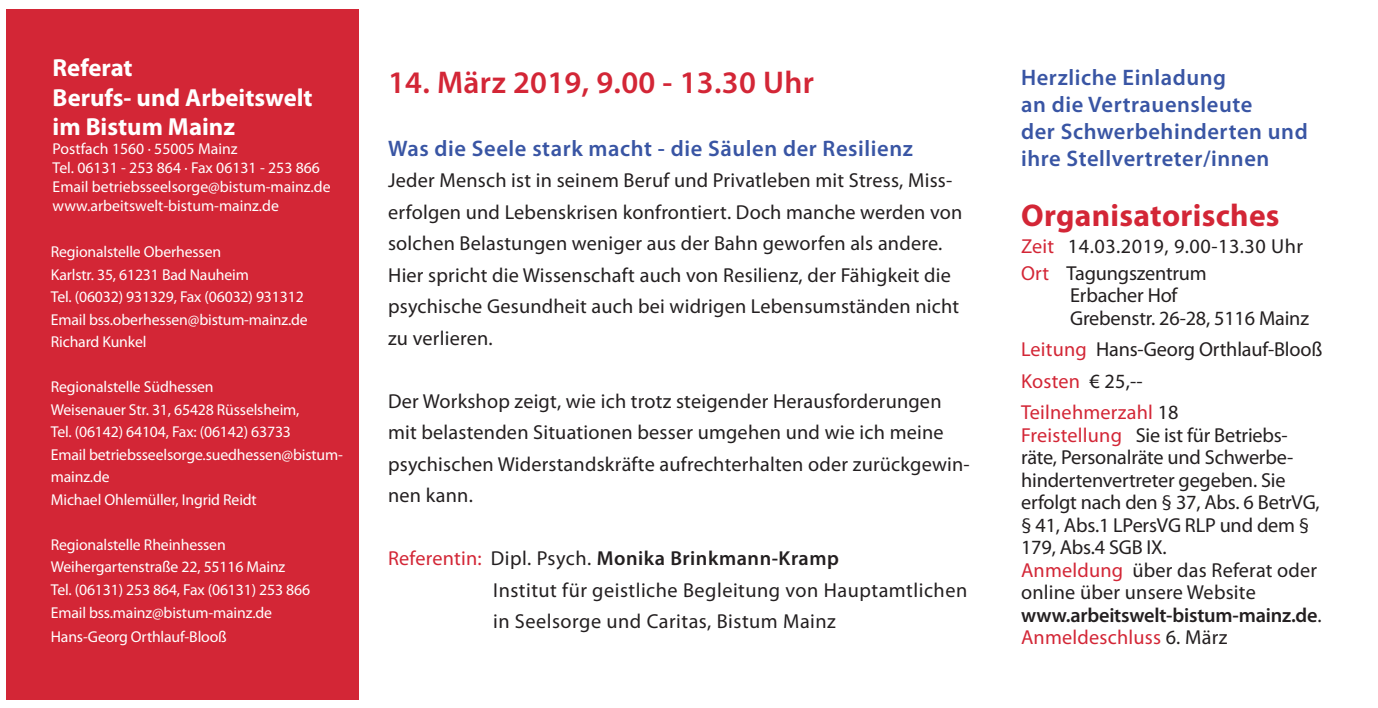
<style>
.page{position:relative;width:1378px;height:708px;background:#fff}
.page>*{position:absolute;margin:0;border:0;box-sizing:border-box;transform-origin:0 0}
.t1{font:600 31.5px "Myriad Pro";letter-spacing:.01em;color:#d32636}
.t2{font:700 31.5px "Myriad Pro";letter-spacing:.01em;color:#d32636}
.t3{font:700 24.75px/29.7px "Myriad Pro";color:#fff}
.t4{font:600 22.5px/27px "Myriad Pro";letter-spacing:.025em;color:#3955a4}
.t5{font:20.25px/31.5px "Myriad Pro";letter-spacing:.01em;color:#231f20}
.t6{font:20.25px/22.5px "Myriad Pro";letter-spacing:-.01em;color:#231f20}
.t7{font:600 20.25px "Myriad Pro";letter-spacing:.025em;color:#231f20}
.t8{font:20.25px "Myriad Pro";letter-spacing:.01em;color:#d32636}
.t9{font:15.75px/22.5px "Myriad Pro";letter-spacing:-.01em;color:#fff}
.s1{font-weight:400;color:#d32636}
.s2{font-weight:400}
.s3{color:#d32636}
.s4{color:#231f20}
.s5{font-weight:600}
</style>
<div class="page">
<div style="left:6px;top:9px;width:352px;height:690px;background:#d32636"></div>
<p class="t3" style="left:53px;top:52px;width:261px">Referat<br>Berufs- und Arbeitswelt im Bistum Mainz</p>
<p class="t9" style="left:53px;top:139px;width:269px;line-height:18.9px">Postfach 1560 · 55005 Mainz<br>Tel. 06131 - 253 864 · Fax 06131 - 253 866</p>
<p class="t9" style="left:53px;top:175px;width:279px">Email betriebsseelsorge@bistum-mainz.de</p>
<p class="t9" style="left:53px;top:194px;width:228px">www.arbeitswelt-bistum-mainz.de</p>
<p class="t9" style="left:51px;top:241px;width:172px">Regionalstelle Oberhessen</p>
<p class="t9" style="left:51px;top:263px;width:200px">Karlstr. 35, 61231 Bad Nauheim</p>
<p class="t9" style="left:51px;top:286px;width:254px">Tel. (06032) 931329, Fax (06032) 931312</p>
<p class="t9" style="left:51px;top:308px;width:258px">Email bss.oberhessen@bistum-mainz.de</p>
<p class="t9" style="left:51px;top:331px;width:97px">Richard Kunkel</p>
<p class="t9" style="left:51px;top:376px;width:164px">Regionalstelle Südhessen</p>
<p class="t9" style="left:51px;top:398px;width:250px">Weisenauer Str. 31, 65428 Rüsselsheim,</p>
<p class="t9" style="left:51px;top:421px;width:242px">Tel. (06142) 64104, Fax: (06142) 63733</p>
<p class="t9" style="left:51px;top:443px;width:294px">Email betriebsseelsorge.suedhessen@bistum&shy;mainz.de</p>
<p class="t9" style="left:51px;top:488px;width:207px">Michael Ohlemüller, Ingrid Reidt</p>
<p class="t9" style="left:51px;top:533px;width:176px">Regionalstelle Rheinhessen</p>
<p class="t9" style="left:51px;top:556px;width:236px">Weihergartenstraße 22, 55116 Mainz</p>
<p class="t9" style="left:51px;top:578px;width:261px">Tel. (06131) 253 864, Fax (06131) 253 866</p>
<p class="t9" style="left:51px;top:601px;width:223px">Email bss.mainz@bistum-mainz.de</p>
<p class="t9" style="left:51px;top:625px;width:178px">Hans-Georg Orthlauf-Blooß</p>
<p class="t1" style="left:388px;top:62px;width:427px">14. März 2019, 9.00 - 13.30 Uhr</p>
<p class="t4" style="left:388px;top:134px;width:526px">Was die Seele stark macht - die Säulen der Resilienz</p>
<p class="t5" style="left:388px;top:165px;width:576px">Jeder Mensch ist in seinem Beruf und Privatleben mit Stress, Miss&shy;erfolgen und Lebenskrisen konfrontiert. Doch manche werden von solchen Belastungen weniger aus der Bahn geworfen als andere.<br>Hier spricht die Wissenschaft auch von Resilienz, der Fähigkeit die psychische Gesundheit auch bei widrigen Lebensumständen nicht zu verlieren.</p>
<p class="t5" style="left:388px;top:385px;width:583px">Der Workshop zeigt, wie ich trotz steigender Herausforderungen mit belastenden Situationen besser umgehen und wie ich meine psychischen Widerstandskräfte aufrechterhalten oder zurückgewin&shy;nen kann.</p>
<p class="t7" style="left:388px;top:546px;width:452px"><span class="s1">Referentin:</span> <span class="s2">Dipl. Psych.</span> Monika Brinkmann-Kramp</p>
<p class="t5" style="left:493px;top:574px;width:476px">Institut für geistliche Begleitung von Hauptamtlichen in Seelsorge und Caritas, Bistum Mainz</p>
<p class="t4" style="left:1021px;top:64px;width:288px">Herzliche Einladung<br>an die Vertrauensleute<br>der Schwerbehinderten und ihre Stellvertreter/innen</p>
<p class="t2" style="left:1021px;top:195px;width:260px">Organisatorisches</p>
<p class="t5" style="left:1021px;top:230px;width:284px"><span class="s3">Zeit</span> 14.03.2019, 9.00-13.30 Uhr</p>
<p class="t6" style="left:1070px;top:262px;width:240px;text-indent:-49px"><span class="s3">Ort</span> Tagungszentrum<br>Erbacher Hof<br>Grebenstr. 26-28, 5116 Mainz</p>
<p class="t6" style="left:1021px;top:334px;width:303px;line-height:31.5px"><span class="s3">Leitung</span> Hans-Georg Orthlauf-Blooß<br><span class="s3">Kosten</span> € 25,--</p>
<p class="t8" style="left:1021px;top:400px;width:159px">Teilnehmerzahl <span class="s4">18</span></p>
<p class="t6" style="left:1021px;top:424px;width:300px"><span class="s3">Freistellung</span> Sie ist für Betriebs&shy;räte, Personalräte und Schwerbe&shy;hindertenvertreter gegeben. Sie erfolgt nach den § 37, Abs. 6 BetrVG, § 41, Abs.1 LPersVG RLP und dem §<br>179, Abs.4 SGB IX.</p>
<p class="t5" style="left:1021px;top:559px;width:302px;line-height:22.5px"><span class="s3">Anmeldung</span> über das Referat oder online über unsere Website <span class="s5">www.arbeitswelt-bistum-mainz.de</span>.</p>
<p class="t8" style="left:1021px;top:625px;width:208px">Anmeldeschluss <span class="s4">6. März</span></p>
</div>
